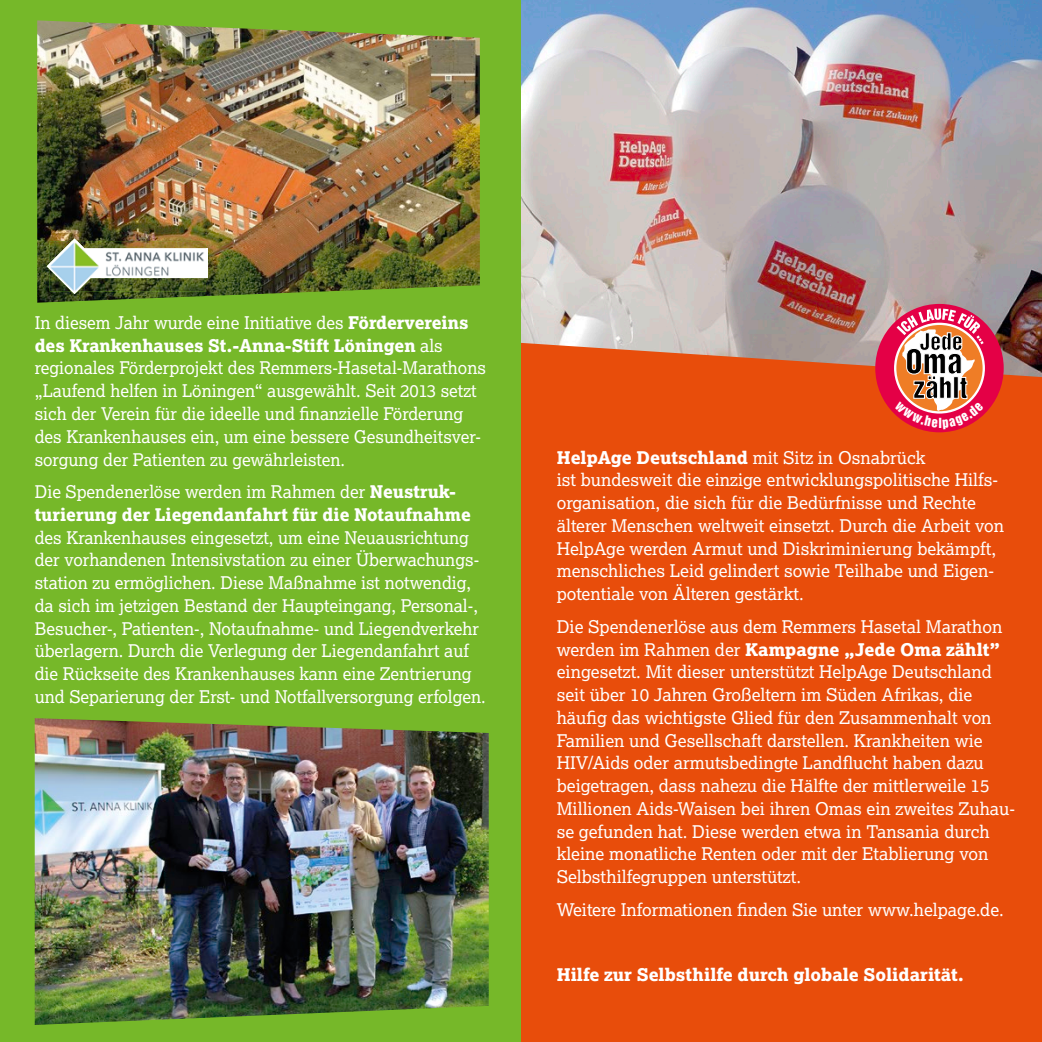
<style>
.page{position:relative;width:1042px;height:1042px;background:#fff}
.page>*{position:absolute;margin:0;border:0;box-sizing:border-box;transform-origin:0 0}
.t1{font:17.5px/22.8px "Lexia";color:#fff}
.t2{font:17.5px "Lexia X Bold";color:#fff}
.t3{font:12.78px "Helvetica Inserat";color:#fff}
.s1{font-family:"Lexia X Bold"}
.s2{font-family:"Lexia"}
</style>
<div class="page">
<div style="left:0;top:0;width:521px;height:1042px;background:#76b829"></div>
<img style="left:37px;top:20px;width:443px;height:283px">
<svg style="left:47px;top:238px;width:55px;height:56px"></svg>
<div style="left:521px;top:254px;width:521px;height:788px;background:#e84d0b"></div>
<img style="left:521px;top:0;width:521px;height:377px">
<div style="left:875px;top:304px;width:128px;height:128px;border:19px solid #e40046;border-radius:50%"></div>
<img style="left:35px;top:718px;width:454px;height:307px">
<img style="left:102px;top:241px;width:104px;height:50px">
<img style="left:102px;top:248px;width:104px;height:30px">
<img style="left:50px;top:241px;width:52px;height:50px">
<svg style="left:894px;top:308px;width:90px;height:121px;background:#cd6c6e"></svg>
<p class="t1" style="left:35px;top:311px;width:435px">In diesem Jahr wurde eine Initiative des <span class="s1">Fördervereins</span></p>
<p class="t2" style="left:35px;top:334px;width:409px">des Krankenhauses St.-Anna-Stift Löningen <span class="s2">als</span></p>
<p class="t1" style="left:35px;top:356px;width:453px">regio nales Förderprojekt des Remmers-Hasetal- Marathons „Laufend helfen in Löningen“ ausgewählt. Seit 2013 setzt sich der Verein für die ideelle und finanzielle Förderung des Krankenhauses ein, um eine bessere Gesundheitsver&shy;sorgung der Patienten zu gewährleisten.</p>
<p class="t1" style="left:35px;top:480px;width:423px">Die Spendenerlöse werden im Rahmen der <span class="s1">Neustruk-</span></p>
<p class="t2" style="left:35px;top:503px;width:437px">turierung der Liegendanfahrt für die Notaufnahme</p>
<p class="t1" style="left:35px;top:525px;width:452px">des Krankenhauses eingesetzt, um eine Neuausrichtung der vorhandenen Intensivstation zu einer Überwachungs&shy;station zu ermöglichen. Diese Maßnahme ist notwendig, da sich im jetzigen Bestand der Haupteingang, Personal-, Besucher-, Patienten-, Notaufnahme- und Liegendverkehr überlagern. Durch die Verlegung der Liegendanfahrt auf die Rückseite des Krankenhauses kann eine Zentrierung und Separierung der Erst- und Notfallversorgung erfolgen.</p>
<p class="t3" style="left:938px;top:415px;width:5px">l</p>
<p class="t2" style="left:557px;top:446px;width:370px">HelpAge Deutschland <span class="s2">mit Sitz in Osnabrück</span></p>
<p class="t1" style="left:557px;top:468px;width:449px">ist bundesweit die einzige entwicklungspolitische Hilfs&shy;organisation, die sich für die Bedürfnisse und Rechte älterer Menschen weltweit einsetzt. Durch die Arbeit von HelpAge werden Armut und Diskriminierung bekämpft, menschliches Leid gelindert sowie Teilhabe und Eigen&shy;potentiale von Älteren gestärkt.</p>
<p class="t1" style="left:557px;top:614px;width:447px">Die Spendenerlöse aus dem Remmers Hasetal Marathon</p>
<p class="t2" style="left:557px;top:638px;width:445px"><span class="s2">werden im Rahmen der</span> Kampagne „Jede Oma zählt”</p>
<p class="t1" style="left:557px;top:660px;width:460px">eingesetzt. Mit dieser unterstützt HelpAge Deutschland seit über 10 Jahren Großeltern im Süden Afrikas, die häufig das wichtigste Glied für den Zusammenhalt von Familien und Gesellschaft darstellen. Krankheiten wie HIV/Aids oder armutsbedingte Landflucht haben dazu beigetragen, dass nahezu die Hälfte der mittlerweile 15<br>Millionen Aids- Waisen bei ihren Omas ein zweites Zuhau&shy;se gefunden hat. Diese werden etwa in Tansania durch kleine monatliche Renten oder mit der Etablierung von Selbsthilfegruppen unterstützt.</p>
<p class="t1" style="left:557px;top:897px;width:449px">Weitere Informationen finden Sie unter www.helpage.de.</p>
<p class="t2" style="left:557px;top:963px;width:409px">Hilfe zur Selbsthilfe durch globale Solidarität.</p>
</div>
